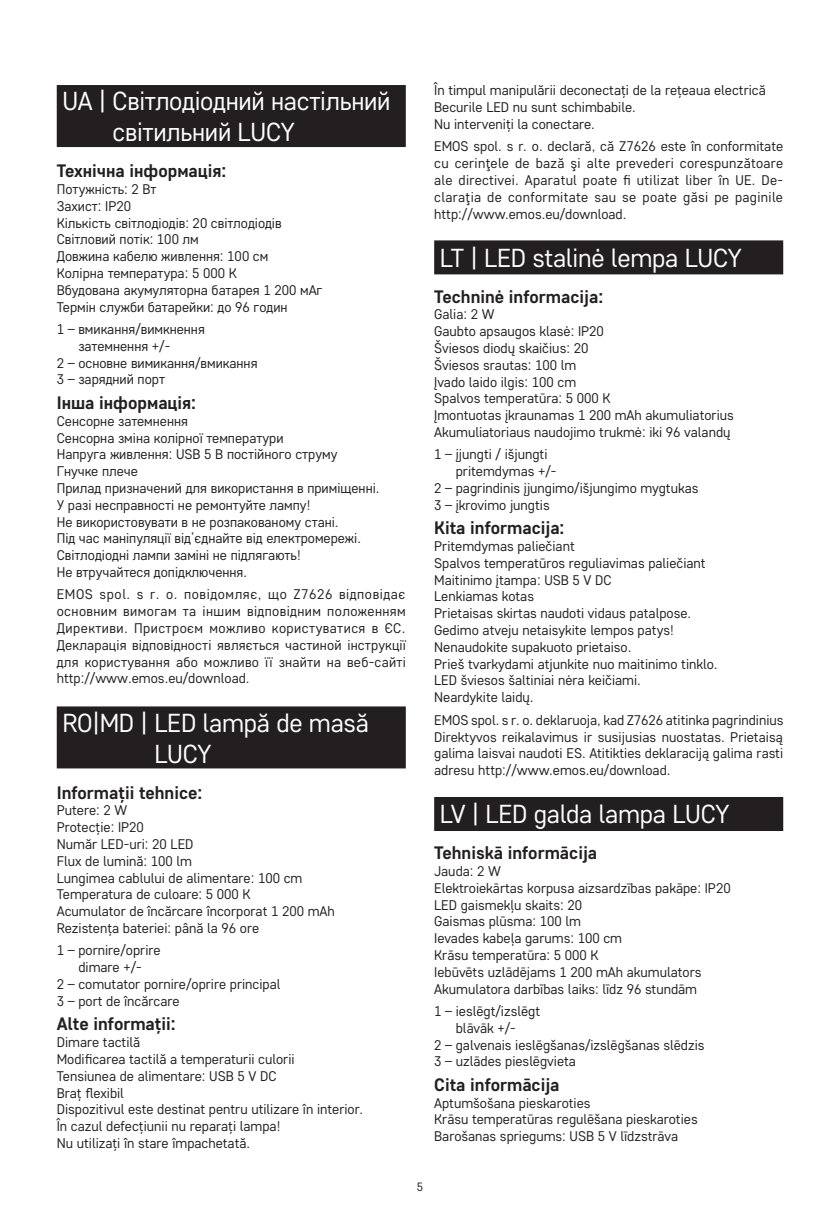
<style>
.page{position:relative;width:840px;height:1219px;background:#fff}
.page>*{position:absolute;margin:0;border:0;box-sizing:border-box;transform-origin:0 0}
.t1{font:26px/31.2px "Core Sans D35";letter-spacing:-.01em;color:#fff}
.t2{font:700 18px "Core Sans D55";color:#231f20}
.t3{font:14px/16.8px "Core Sans D35";color:#231f20}
.t4{font:12px "Core Sans D35";color:#231f20}
</style>
<div class="page">
<div style="left:57px;top:85px;width:348px;height:62px;background:#231f20"></div>
<div style="left:57px;top:706px;width:348px;height:62px;background:#231f20"></div>
<div style="left:434px;top:240px;width:348px;height:34px;background:#231f20"></div>
<div style="left:434px;top:797px;width:348px;height:34px;background:#231f20"></div>
<h1 class="t1" style="left:112px;top:85px;width:279px;text-indent:-50px">UA | Світлодіодний настільний світильний LUCY</h1>
<p class="t2" style="left:57px;top:159px;width:171px">Технічна інформація:</p>
<p class="t3" style="left:57px;top:180px;width:267px">Потужність: 2 Вт<br>Захист: IP20<br>Кількість світлодіодів: 20 світлодіодів<br>Світловий потік: 100 лм<br>Довжина кабелю живлення: 100 см<br>Колірна температура: 5 000 К<br>Вбудована акумуляторна батарея 1 200 мАг<br>Термін служби батарейки: до 96 годин</p>
<p class="t3" style="left:57px;top:320px;width:149px">1 – вмикання/вимкнення</p>
<p class="t3" style="left:78px;top:337px;width:93px">затемнення +/-</p>
<p class="t3" style="left:57px;top:354px;width:202px">2 – основне вимикання/вмикання</p>
<p class="t3" style="left:57px;top:371px;width:110px">3 – зарядний порт</p>
<p class="t2" style="left:57px;top:391px;width:141px">Інша інформація:</p>
<p class="t3" style="left:57px;top:412px;width:324px">Сенсорне затемнення<br>Сенсорна зміна колірної температури<br>Напруга живлення: USB 5 В постійного струму Гнучке плече<br>Прилад призначений для використання в приміщенні.<br>У разі несправності не ремонтуйте лампу!<br>Не використовувати в не розпакованому стані.<br>Під час маніпуляції від’єднайте від електромережі.<br>Світлодіодні лампи заміні не підлягають!<br>Не втручайтеся допідключення.</p>
<p class="t3" style="left:57px;top:586px;width:350px;text-align:justify">EMOS spol. s r. o. повідомляє, що Z7626 відповідає основним вимогам та іншим відповідним положенням Директиви. Пристроєм можливо користуватися в ЄС.<br>Декларація відповідності являється частиной інструкції для користування або можливо її знайти на веб-сайті http://www.emos.eu/download.</p>
<h1 class="t1" style="left:154px;top:706px;width:216px;text-indent:-92px">RO|MD | LED lampă de masă<br>LUCY</h1>
<p class="t2" style="left:57px;top:780px;width:147px">Informații tehnice:</p>
<p class="t3" style="left:57px;top:802px;width:279px">Putere: 2 W<br>Protecție: IP20<br>Număr LED-uri: 20 LED<br>Flux de lumină: 100 lm<br>Lungimea cablului de alimentare: 100 cm<br>Temperatura de culoare: 5 000 K<br>Acumulator de încărcare încorporat 1 200 mAh<br>Rezistența bateriei: până la 96 ore</p>
<p class="t3" style="left:57px;top:942px;width:105px">1 – pornire/oprire</p>
<p class="t3" style="left:78px;top:958px;width:65px">dimare +/-</p>
<p class="t3" style="left:57px;top:975px;width:225px">2 – comutator pornire/oprire principal</p>
<p class="t3" style="left:57px;top:992px;width:124px">3 – port de încărcare</p>
<p class="t2" style="left:57px;top:1012px;width:120px">Alte informații:</p>
<p class="t3" style="left:57px;top:1033px;width:308px">Dimare tactilă<br>Modificarea tactilă a temperaturii culorii<br>Tensiunea de alimentare: USB 5 V DC<br>Braț flexibil<br>Dispozitivul este destinat pentru utilizare în interior.<br>În cazul defecțiunii nu reparați lampa!<br>Nu utilizați în stare împachetată.</p>
<p class="t3" style="left:434px;top:82px;width:333px">În timpul manipulării deconectați de la rețeaua electrică<br>Becurile LED nu sunt schimbabile.<br>Nu interveniți la conectare.</p>
<p class="t3" style="left:434px;top:138px;width:350px;text-align:justify">EMOS spol. s r. o. declară, că Z7626 este în conformitate cu cerinţele de bază şi alte prevederi corespunzătoare ale directivei. Aparatul poate fi utilizat liber în UE. De&shy;claraţia de conformitate sau se poate găsi pe paginile http://www.emos.eu/download.</p>
<h1 class="t1" style="left:439px;top:241px;width:303px">LT | LED stalinė lempa LUCY</h1>
<p class="t2" style="left:434px;top:284px;width:170px">Techninė informacija:</p>
<p class="t3" style="left:434px;top:306px;width:301px">Galia: 2 W<br>Gaubto apsaugos klasė: IP20<br>Šviesos diodų skaičius: 20<br>Šviesos srautas: 100 lm<br>Įvado laido ilgis: 100 cm<br>Spalvos temperatūra: 5 000 K<br>Įmontuotas įkraunamas 1 200 mAh akumuliatorius<br>Akumuliatoriaus naudojimo trukmė: iki 96 valandų</p>
<p class="t3" style="left:434px;top:446px;width:115px">1 – įjungti / išjungti</p>
<p class="t3" style="left:455px;top:462px;width:102px">pritemdymas +/-</p>
<p class="t3" style="left:434px;top:479px;width:265px">2 – pagrindinis įjungimo/išjungimo mygtukas</p>
<p class="t3" style="left:434px;top:496px;width:117px">3 – įkrovimo jungtis</p>
<p class="t2" style="left:434px;top:516px;width:132px">Kita informacija:</p>
<p class="t3" style="left:434px;top:537px;width:285px">Pritemdymas paliečiant<br>Spalvos temperatūros reguliavimas paliečiant Maitinimo įtampa: USB 5 V DC<br>Lenkiamas kotas<br>Prietaisas skirtas naudoti vidaus patalpose.<br>Gedimo atveju netaisykite lempos patys!<br>Nenaudokite supakuoto prietaiso.<br>Prieš tvarkydami atjunkite nuo maitinimo tinklo.<br>LED šviesos šaltiniai nėra keičiami.<br>Neardykite laidų.</p>
<p class="t3" style="left:434px;top:711px;width:350px;text-align:justify">EMOS spol. s r. o. deklaruoja, kad Z7626 atitinka pagrindinius Direktyvos reikalavimus ir susijusias nuostatas. Prietaisą galima laisvai naudoti ES. Atitikties deklaraciją galima rasti adresu http://www.emos.eu/download.</p>
<h1 class="t1" style="left:439px;top:798px;width:291px">LV | LED galda lampa LUCY</h1>
<p class="t2" style="left:434px;top:841px;width:164px">Tehniskā informācija</p>
<p class="t3" style="left:434px;top:862px;width:298px">Jauda: 2 W<br>Elektroiekārtas korpusa aizsardzības pakāpe: IP20<br>LED gaismekļu skaits: 20<br>Gaismas plūsma: 100 lm<br>Ievades kabeļa garums: 100 cm<br>Krāsu temperatūra: 5 000 K<br>Iebūvēts uzlādējams 1 200 mAh akumulators<br>Akumulatora darbības laiks: līdz 96 stundām</p>
<p class="t3" style="left:434px;top:1002px;width:107px">1 – ieslēgt/izslēgt</p>
<p class="t3" style="left:455px;top:1019px;width:62px">blāvāk +/-</p>
<p class="t3" style="left:434px;top:1036px;width:272px">2 – galvenais ieslēgšanas/izslēgšanas slēdzis</p>
<p class="t3" style="left:434px;top:1053px;width:143px">3 – uzlādes pieslēgvieta</p>
<p class="t2" style="left:434px;top:1073px;width:127px">Cita informācija</p>
<p class="t3" style="left:434px;top:1094px;width:265px">Aptumšošana pieskaroties<br>Krāsu temperatūras regulēšana pieskaroties<br>Barošanas spriegums: USB 5 V līdzstrāva</p>
<p class="t4" style="left:416px;top:1179px;width:8px">5</p>
</div>
